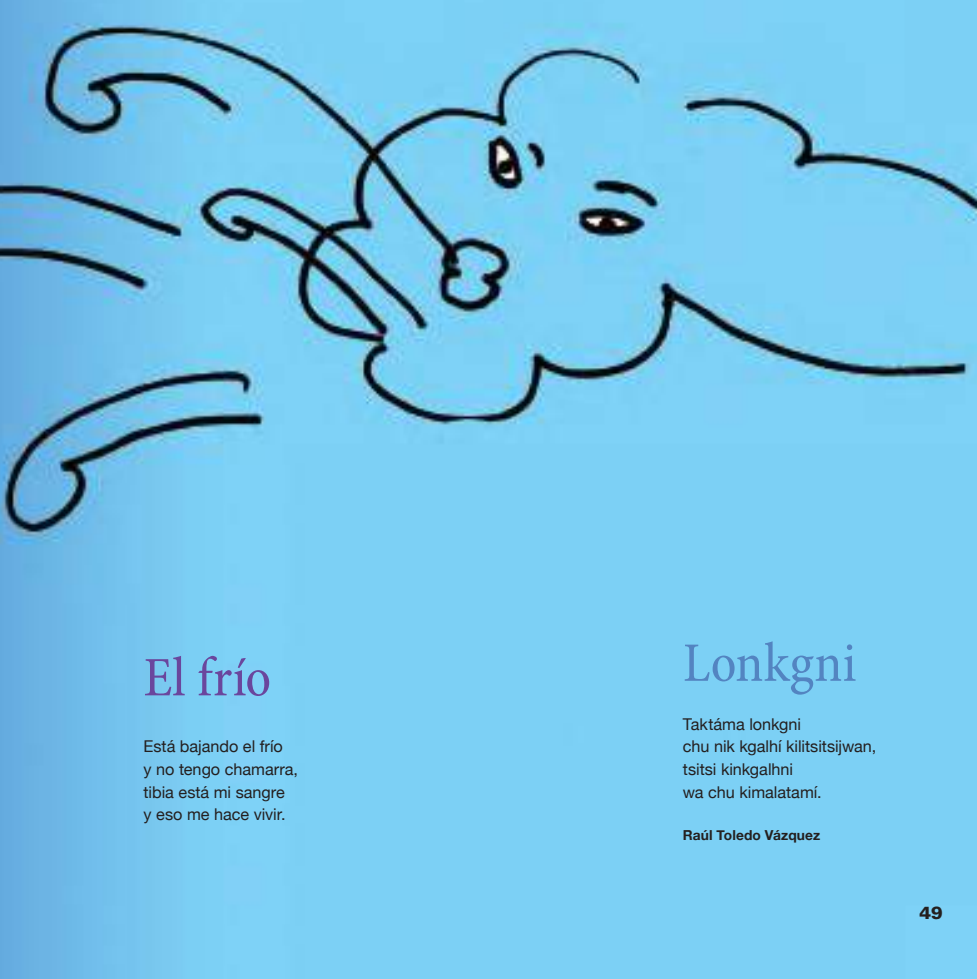
<style>
.page{position:relative;width:977px;height:979px;background:#fff}
.page>*{position:absolute;margin:0;border:0;box-sizing:border-box;transform-origin:0 0}
.t1{font:condensed 56.25px "Minion Pro";color:#5384c1}
.t2{font:condensed 56.25px "Minion Pro";color:#6a469d}
.t3{font:900 17.5px "Univers LT Std";color:#241f1f}
.t4{font:16.25px/22.5px "Helvetica Neue";color:#241f1f}
.t5{font:700 13.75px "Helvetica Neue";letter-spacing:.01em;color:#241f1f}
</style>
<div class="page">
<img style="left:0;top:0;width:977px;height:978px">
<svg style="left:0;top:975px;width:3px;height:4px"></svg>
<h1 class="t2" style="left:144px;top:643px;width:129px">El frío</h1>
<p class="t4" style="left:144px;top:735px;width:156px">Está bajando el frío<br>y no tengo chamarra, tibia está mi sangre<br>y eso me hace vivir.</p>
<h1 class="t1" style="left:683px;top:629px;width:175px">Lonkgni</h1>
<p class="t4" style="left:683px;top:712px;width:195px">Taktáma lonkgni<br>chu nik kgalhí kilitsitsijwan, tsitsi kinkgalhni<br>wa chu kimalatamí.</p>
<p class="t5" style="left:683px;top:826px;width:139px">Raúl Toledo Vázquez</p>
<p class="t3" style="left:919px;top:901px;width:25px">49</p>
</div>
